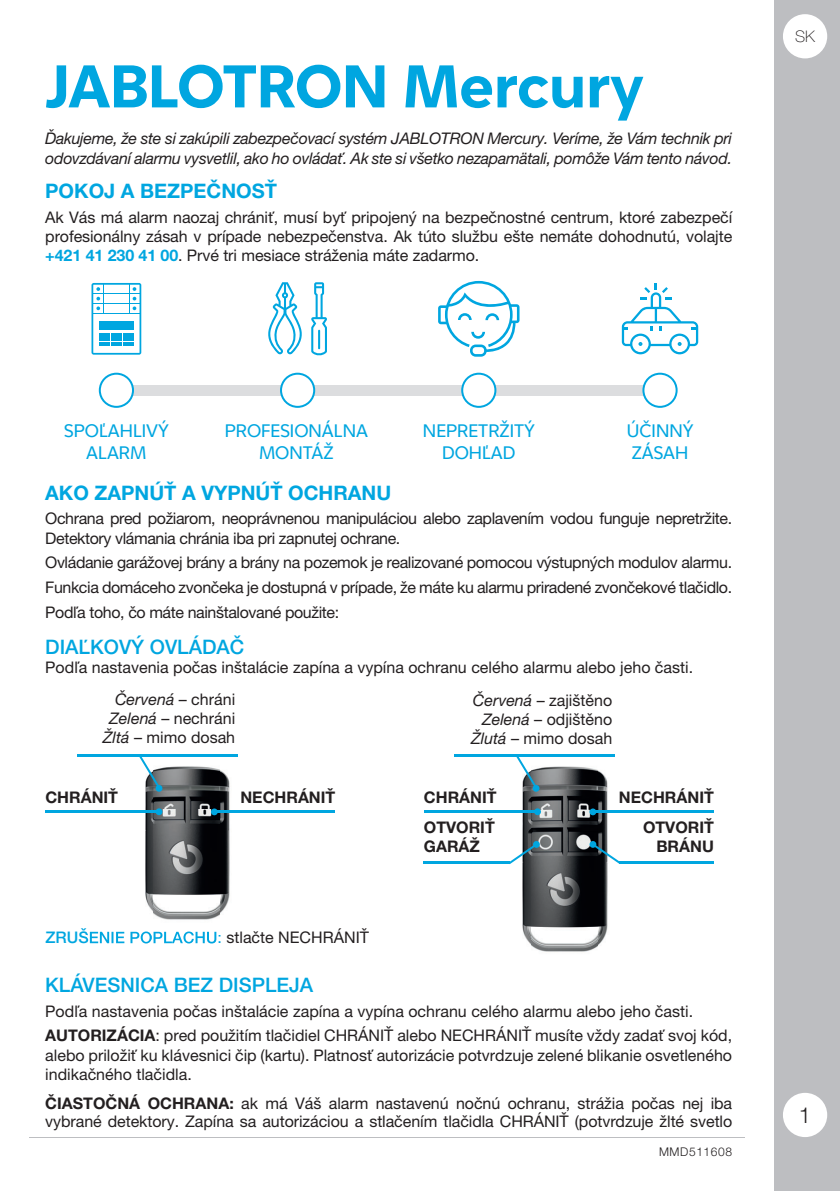
<style>
.page{position:relative;width:840px;height:1191px;background:#fff}
.page>*{position:absolute;margin:0;border:0;box-sizing:border-box;transform-origin:0 0}
.t1{font:600 60px "Jablo";color:#00a6e0}
.t2{font:300 22px "Helvetica Neue LT Pro";color:#231f20}
.t3{font:700 20px "Helvetica Neue LT Pro";color:#00a6e0}
.t4{font:500 20px "Helvetica Neue LT Pro";color:#00a6e0}
.t5{font:18px/21.6px "Jablo";color:#00a6e0;text-align:center}
.t6{font:16px/19.2px "Helvetica Neue LT Pro";color:#231f20}
.t7{font:italic 16px/19.2px "Helvetica Neue LT Pro";letter-spacing:-.02em;color:#231f20}
.t8{font:16px/19.2px "Helvetica Neue LT Pro";letter-spacing:-.025em;color:#231f20}
.t9{font:700 16px/19.2px "Helvetica Neue LT Pro";color:#231f20}
.t10{font:500 16px "Helvetica Neue LT Pro";color:#00a6e0}
.t11{font:100 16px "Helvetica Neue LT Pro";color:#231f20}
.t12{font:300 12px "Helvetica Neue LT Pro";letter-spacing:.05em;color:#231f20}
.s1{font-weight:700;color:#00a6e0}
.s2{font-style:italic}
.s3{font-weight:400}
.s4{font-weight:400;color:#231f20}
.s5{font-weight:700}
</style>
<div class="page">
<div style="left:774px;top:0;width:65px;height:1191px;background:#bdbec1"></div>
<svg style="left:783px;top:14px;width:43px;height:44px"></svg>
<div style="left:782px;top:1092px;width:44px;height:45px;background:#fff;border-radius:50%"></div>
<img style="left:464px;top:766px;width:200px;height:186px">
<hr style="left:618px;top:861px;width:95px;height:2px;background:#00a6e0">
<hr style="left:423px;top:861px;width:86px;height:2px;background:#00a6e0">
<svg style="left:91px;top:283px;width:50px;height:72px"></svg>
<div style="left:121px;top:385px;width:538px;height:10px;background:#dcdddf"></div>
<svg style="left:99px;top:373px;width:35px;height:35px"></svg>
<svg style="left:311px;top:282px;width:16px;height:74px"></svg>
<svg style="left:268px;top:282px;width:34px;height:73px"></svg>
<svg style="left:280px;top:373px;width:35px;height:35px"></svg>
<svg style="left:438px;top:281px;width:81px;height:76px"></svg>
<svg style="left:461px;top:373px;width:35px;height:35px"></svg>
<svg style="left:621px;top:283px;width:76px;height:71px"></svg>
<svg style="left:642px;top:373px;width:35px;height:35px"></svg>
<svg style="left:508px;top:841px;width:31px;height:23px"></svg>
<svg style="left:589px;top:841px;width:31px;height:22px"></svg>
<img style="left:87px;top:754px;width:200px;height:122px">
<img style="left:145px;top:876px;width:9px;height:38px">
<img style="left:154px;top:876px;width:76px;height:65px">
<img style="left:154px;top:928px;width:62px;height:2px">
<img style="left:87px;top:930px;width:129px;height:13px">
<img style="left:222px;top:928px;width:8px;height:13px">
<hr style="left:45px;top:810px;width:114px;height:2px;background:#00a6e0">
<hr style="left:423px;top:810px;width:114px;height:2px;background:#00a6e0">
<svg style="left:155px;top:808px;width:7px;height:7px"></svg>
<svg style="left:534px;top:808px;width:6px;height:7px"></svg>
<hr style="left:214px;top:811px;width:121px;height:2px;background:#00a6e0">
<hr style="left:592px;top:811px;width:121px;height:2px;background:#00a6e0">
<svg style="left:211px;top:808px;width:7px;height:7px"></svg>
<svg style="left:589px;top:808px;width:7px;height:7px"></svg>
<hr style="left:77px;top:754px;width:160px;height:2px;background:#00a6e0">
<hr style="left:453px;top:754px;width:161px;height:2px;background:#00a6e0">
<svg style="left:139px;top:756px;width:23px;height:35px"></svg>
<svg style="left:515px;top:756px;width:24px;height:35px"></svg>
<h1 class="t1" style="left:45px;top:49px;width:599px">JABLOTRON Mercury</h1>
<p class="t7" style="left:45px;top:131px;width:688px">Ďakujeme, že ste si zakúpili zabezpečovací systém JABLOTRON Mercury. Veríme, že Vám technik pri odovzdávaní alarmu vysvetlil, ako ho ovládať. Ak ste si všetko nezapamätali, pomôže Vám tento návod.</p>
<p class="t3" style="left:45px;top:184px;width:233px">POKOJ A BEZPEČNOSŤ</p>
<p class="t6" style="left:45px;top:210px;width:688px;text-align:justify">Ak Vás má alarm naozaj chrániť, musí byť pripojený na bezpečnostné centrum, ktoré zabezpečí profesionálny zásah v prípade nebezpečenstva. Ak túto službu ešte nemáte dohodnutú, volajte <span class="s1">+421 41 230 41 00</span>. Prvé tri mesiace stráženia máte zadarmo.</p>
<p class="t11" style="left:794px;top:31px;width:21px">SK</p>
<p class="t5" style="left:64px;top:419px;width:106px">SPOĽAHLIVÝ<br>ALARM</p>
<p class="t5" style="left:225px;top:419px;width:144px">PROFESIONÁLNA<br>MONTÁŽ</p>
<p class="t5" style="left:423px;top:419px;width:113px">NEPRETRŽITÝ<br>DOHĽAD</p>
<p class="t5" style="left:626px;top:419px;width:68px;text-align:left">ÚČINNÝ<br>ZÁSAH</p>
<p class="t3" style="left:45px;top:485px;width:347px">AKO ZAPNÚŤ A VYPNÚŤ OCHRANU</p>
<p class="t8" style="left:45px;top:511px;width:688px">Ochrana pred požiarom, neoprávnenou manipuláciou alebo zaplavením vodou funguje nepretržite.<br>Detektory vlámania chránia iba pri zapnutej ochrane.</p>
<p class="t6" style="left:45px;top:552px;width:688px;line-height:24.8px;text-align:justify">Ovládanie garážovej brány a brány na pozemok je realizované pomocou výstupných modulov alarmu.<br>Funkcia domáceho zvončeka je dostupná v prípade, že máte ku alarmu priradené zvončekové tlačidlo.<br>Podľa toho, čo máte nainštalované použite:</p>
<p class="t4" style="left:45px;top:639px;width:200px">DIAĽKOVÝ OVLÁDAČ</p>
<p class="t6" style="left:45px;top:659px;width:649px">Podľa nastavenia počas inštalácie zapína a vypína ochranu celého alarmu alebo jeho časti.</p>
<p class="t6" style="left:103px;top:691px;width:134px;text-align:right"><span class="s2">Červená</span> – chráni<br><span class="s2">Zelená</span> – nechráni<br><span class="s2">Žltá</span> – mimo dosah</p>
<p class="t6" style="left:470px;top:692px;width:143px;text-align:right"><span class="s2">Červená</span> – zajištěno<br><span class="s2">Zelená</span> – odjištěno<br><span class="s2">Žlutá</span> – mimo dosah</p>
<p class="t9" style="left:45px;top:789px;width:74px">CHRÁNIŤ</p>
<p class="t9" style="left:240px;top:789px;width:96px">NECHRÁNIŤ</p>
<p class="t9" style="left:618px;top:789px;width:96px">NECHRÁNIŤ</p>
<p class="t9" style="left:423px;top:789px;width:74px">CHRÁNIŤ</p>
<p class="t10" style="left:45px;top:932px;width:325px">ZRUŠENIE POPLACHU<span class="s3">:</span> <span class="s4">stlačte NECHRÁNIŤ</span></p>
<p class="t9" style="left:423px;top:820px;width:72px">OTVORIŤ<br>GARÁŽ</p>
<p class="t9" style="left:642px;top:820px;width:72px;text-align:right">OTVORIŤ<br>BRÁNU</p>
<p class="t4" style="left:45px;top:977px;width:269px">KLÁVESNICA BEZ DISPLEJA</p>
<p class="t6" style="left:45px;top:1000px;width:688px;line-height:24.8px">Podľa nastavenia počas inštalácie zapína a vypína ochranu celého alarmu alebo jeho časti.<br><span class="s5">AUTORIZÁCIA</span>: pred použitím tlačidiel CHRÁNIŤ alebo NECHRÁNIŤ musíte vždy zadať svoj kód,</p>
<p class="t6" style="left:45px;top:1047px;width:688px">alebo priložiť ku klávesnici čip (kartu). Platnosť autorizácie potvrdzuje zelené blikanie osvetleného indikačného tlačidla.</p>
<p class="t6" style="left:45px;top:1096px;width:688px;line-height:18px"><span class="s5">ČIASTOČNÁ OCHRANA:</span> ak má Váš alarm nastavenú nočnú ochranu, strážia počas nej iba vybrané detektory. Zapína sa autorizáciou a stlačením tlačidla CHRÁNIŤ (potvrdzuje žlté svetlo</p>
<p class="t12" style="left:658px;top:1147px;width:75px">MMD511608</p>
<h2 class="t2" style="left:798px;top:1107px;width:14px">1</h2>
</div>
